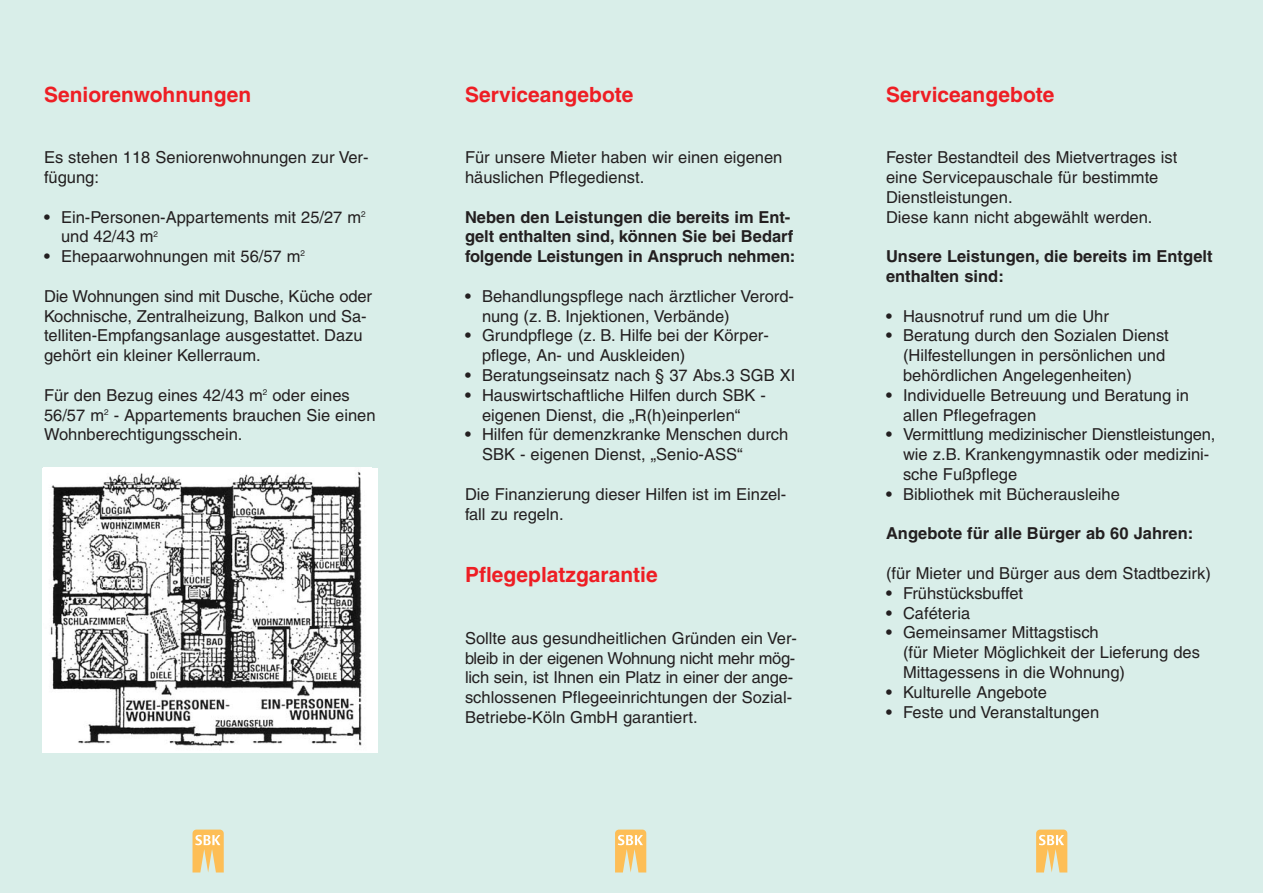
<style>
.page{position:relative;width:1263px;height:893px;background:#d9eee9}
.page>*{position:absolute;margin:0;border:0;box-sizing:border-box;transform-origin:0 0}
.t1{font:700 21px "Helvetica";color:#ee1e24}
.t2{font:16.5px/19.8px "Helvetica";color:#231f20}
.t3{font:700 16.5px/19.8px "Helvetica";color:#231f20}
.s1{font-weight:700}
</style>
<div class="page">
<svg style="left:1036px;top:829px;width:31px;height:43px"></svg>
<svg style="left:615px;top:829px;width:31px;height:43px"></svg>
<svg style="left:192px;top:829px;width:32px;height:43px"></svg>
<div style="left:43px;top:468px;width:335px;height:285px;background:#fff"></div>
<img style="left:50px;top:471px;width:312px;height:276px">
<p class="t1" style="left:44px;top:86px;width:209px">Seniorenwohnungen</p>
<p class="t2" style="left:44px;top:149px;width:326px">Es stehen 118 Seniorenwohnungen zur Ver&shy;fügung:</p>
<p class="t2" style="left:61px;top:208px;width:306px;text-indent:-17px"><span class="s1">•</span> Ein-Personen-Appartements mit 25/27 m<sup>2 </sup>und 42/43 m<sup>2</sup></p>
<p class="t2" style="left:44px;top:248px;width:263px"><span class="s1">•</span> Ehepaarwohnungen mit 56/57 m<sup>2</sup></p>
<p class="t2" style="left:44px;top:288px;width:329px">Die Wohnungen sind mit Dusche, Küche oder Kochnische, Zentralheizung, Balkon und Sa&shy;telliten-Empfangsanlage ausgestattet. Dazu gehört ein kleiner Kellerraum.</p>
<p class="t2" style="left:44px;top:387px;width:333px">Für den Bezug eines 42/43 m<sup>2</sup> oder eines<br>56/57 m<sup>2</sup> - Appartements brauchen Sie einen<br>Wohnberechtigungsschein.</p>
<p class="t1" style="left:465px;top:86px;width:170px">Serviceangebote</p>
<p class="t2" style="left:465px;top:149px;width:319px">Für unsere Mieter haben wir einen eigenen häuslichen Pflegedienst.</p>
<p class="t3" style="left:465px;top:208px;width:332px">Neben den Leistungen die bereits im Ent&shy;gelt enthalten sind, können Sie bei Bedarf folgende Leistungen in Anspruch nehmen:</p>
<p class="t2" style="left:482px;top:288px;width:313px;text-indent:-17px"><span class="s1">•</span> Behandlungspflege nach ärztlicher Verord&shy;nung (z. B. Injektionen, Verbände)</p>
<p class="t2" style="left:482px;top:327px;width:288px;text-indent:-17px"><span class="s1">•</span> Grundpflege (z. B. Hilfe bei der Körper&shy;pflege, An- und Auskleiden)</p>
<p class="t2" style="left:465px;top:367px;width:332px"><span class="s1">•</span> Beratungseinsatz nach § 37 Abs.3 SGB XI</p>
<p class="t2" style="left:465px;top:387px;width:302px;text-align:center"><span class="s1">•</span> Hauswirtschaftliche Hilfen durch SBK - eigenen Dienst, die „R(h)einperlen“</p>
<p class="t2" style="left:482px;top:426px;width:308px;text-indent:-17px"><span class="s1">•</span> Hilfen für demenzkranke Menschen durch<br>SBK - eigenen Dienst, „Senio-ASS“</p>
<p class="t2" style="left:465px;top:486px;width:323px">Die Finanzierung dieser Hilfen ist im Einzel&shy;fall zu regeln.</p>
<p class="t1" style="left:465px;top:566px;width:194px">Pflegeplatzgarantie</p>
<p class="t2" style="left:465px;top:630px;width:334px">Sollte aus gesundheitlichen Gründen ein Ver&shy;bleib in der eigenen Wohnung nicht mehr mög&shy;lich sein, ist Ihnen ein Platz in einer der ange&shy;schlossenen Pflegeeinrichtungen der Sozial-Betriebe-Köln GmbH garantiert.</p>
<p class="t1" style="left:886px;top:86px;width:170px">Serviceangebote</p>
<p class="t2" style="left:886px;top:149px;width:293px">Fester Bestandteil des Mietvertrages ist eine Servicepauschale für bestimmte Dienstleistungen.<br>Diese kann nicht abgewählt werden.</p>
<p class="t3" style="left:886px;top:248px;width:328px">Unsere Leistungen, die bereits im Entgelt enthalten sind:</p>
<p class="t2" style="left:886px;top:307px;width:224px"><span class="s1">•</span> Hausnotruf rund um die Uhr</p>
<p class="t2" style="left:903px;top:327px;width:267px;text-indent:-17px"><span class="s1">•</span> Beratung durch den Sozialen Dienst (Hilfestellungen in persönlichen und behördlichen Angelegenheiten)</p>
<p class="t2" style="left:903px;top:387px;width:288px;text-indent:-17px"><span class="s1">•</span> Individuelle Betreuung und Beratung in allen Pflegefragen</p>
<p class="t2" style="left:903px;top:426px;width:314px;text-indent:-17px"><span class="s1">•</span> Vermittlung medizinischer Dienstleistungen, wie z.B. Krankengymnastik oder medizini&shy;sche Fußpflege</p>
<p class="t2" style="left:886px;top:486px;width:235px"><span class="s1">•</span> Bibliothek mit Bücherausleihe</p>
<p class="t3" style="left:886px;top:525px;width:309px">Angebote für alle Bürger ab 60 Jahren:</p>
<p class="t2" style="left:886px;top:565px;width:326px">(für Mieter und Bürger aus dem Stadtbezirk)</p>
<p class="t2" style="left:886px;top:585px;width:139px"><span class="s1">•</span> Frühstücksbuffet</p>
<p class="t2" style="left:886px;top:604px;width:86px"><span class="s1">•</span> Caféteria</p>
<p class="t2" style="left:903px;top:624px;width:298px;text-indent:-17px"><span class="s1">•</span> Gemeinsamer Mittagstisch<br>(für Mieter Möglichkeit der Lieferung des<br>Mittagessens in die Wohnung)</p>
<p class="t2" style="left:886px;top:684px;width:162px"><span class="s1">•</span> Kulturelle Angebote</p>
<p class="t2" style="left:886px;top:703px;width:215px"><span class="s1">•</span> Feste und Veranstaltungen</p>
</div>
